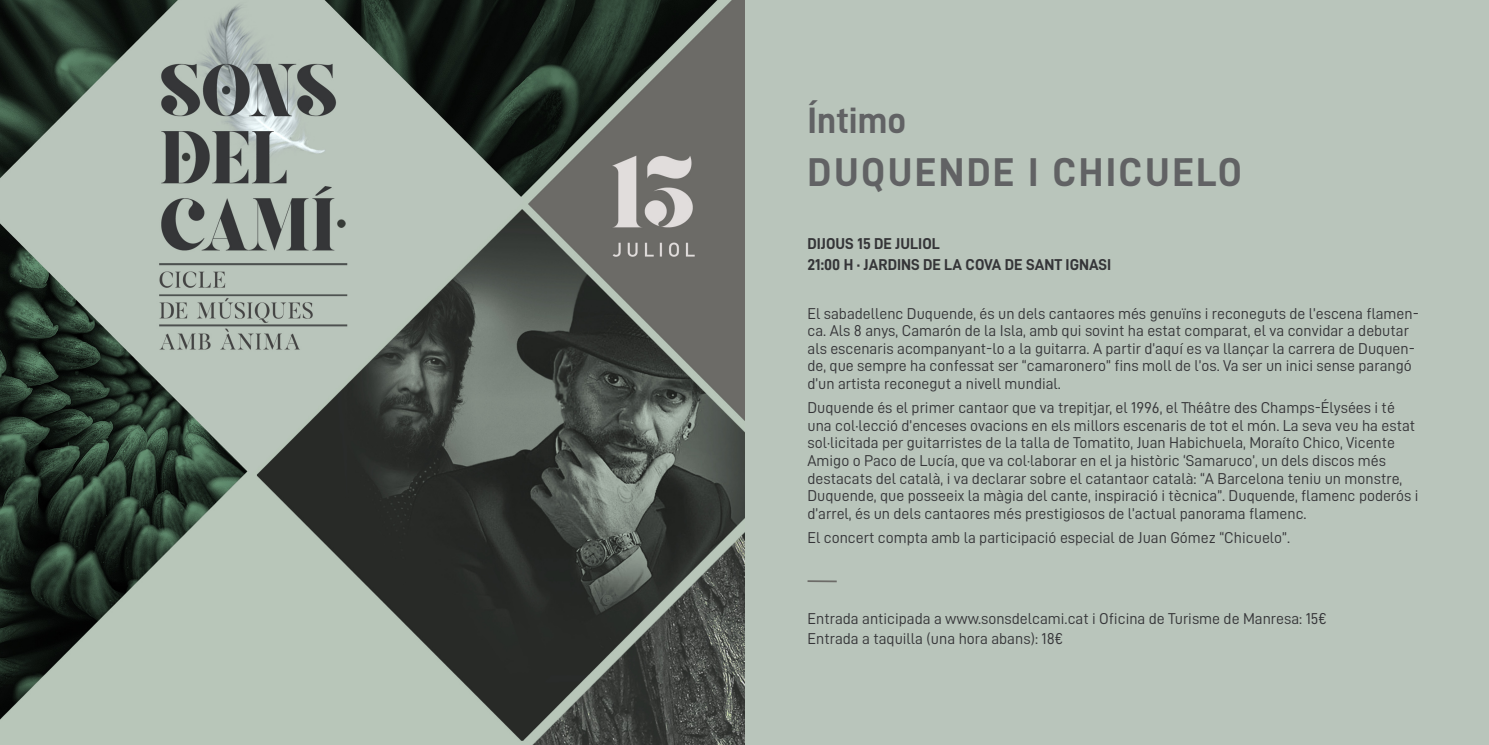
<style>
.page{position:relative;width:1489px;height:745px;background:#fff}
.page>*{position:absolute;margin:0;border:0;box-sizing:border-box;transform-origin:0 0}
.t1{font:40.25px "D DIN Bold";letter-spacing:.06em;color:#616264}
.t2{font:36.75px "D DIN Bold";color:#616264}
.t3{font:15.75px/17.5px "D DIN";color:#353538}
.t4{font:15.75px "D DIN Bold";color:#353538}
</style>
<div class="page">
<div style="left:744px;top:0;width:744px;height:744px;background:#b9c5bb"></div>
<img style="left:0;top:0;width:744px;height:744px">
<hr style="left:807px;top:580px;width:29px;height:2px;background:#6c6b67">
<div style="left:65px;top:693px;width:396px;height:51px;background:#b8c6b9"></div>
<div style="left:269px;top:637px;width:133px;height:53px;background:#b8c6b9"></div>
<p class="t2" style="left:807px;top:100px;width:100px">Íntimo</p>
<p class="t1" style="left:807px;top:149px;width:268px">DUQUENDE I CHIC</p>
<p class="t1" style="left:1145px;top:149px;width:73px">UELO</p>
<p class="t4" style="left:807px;top:234px;width:134px">DIJOUS 15 de juliol</p>
<p class="t4" style="left:807px;top:255px;width:298px">21:00 h · JARDINS DE LA COVA DE SANT IGNASI</p>
<p class="t3" style="left:807px;top:304px;width:613px">El sabadellenc Duquende, és un dels cantaores més genuïns i reconeguts de l’escena flamen&shy;ca. Als 8 anys, Camarón de la Isla, amb qui sovint ha estat comparat, el va convidar a debutar als escenaris acompanyant-lo a la guitarra. A partir d’aquí es va llançar la carrera de Duquen&shy;de, que sempre ha confessat ser “camaronero” fins moll de l’os. Va ser un inici sense parangó d’un artista reconegut a nivell mundial.</p>
<p class="t3" style="left:807px;top:398px;width:612px">Duquende és el primer cantaor que va trepitjar, el 1996, el Théâtre des Champs-Élysées i té una col·lecció d’enceses ovacions en els millors escenaris de tot el món. La seva veu ha estat sol·licitada per guitarristes de la talla de Tomatito, Juan Habichuela, Moraíto Chico, Vicente Amigo o Paco de Lucía, que va col·laborar en el ja històric ‘Samaruco’, un dels discos més destacats del català, i va declarar sobre el catantaor català: “A Barcelona teniu un monstre, Duquende, que posseeix la màgia del cante, inspiració i tècnica”. Duquende, flamenc poderós i d’arrel, és un dels cantaores més prestigiosos de l’actual panorama flamenc.</p>
<p class="t3" style="left:807px;top:528px;width:484px">El concert compta amb la participació especial de Juan Gómez “Chicuelo”.</p>
<p class="t3" style="left:807px;top:609px;width:521px">Entrada anticipada a www.sonsdelcami.cat i Oficina de Turisme de Manresa: 15€</p>
<p class="t3" style="left:807px;top:628px;width:257px">Entrada a taquilla (una hora abans): 18€</p>
</div>
